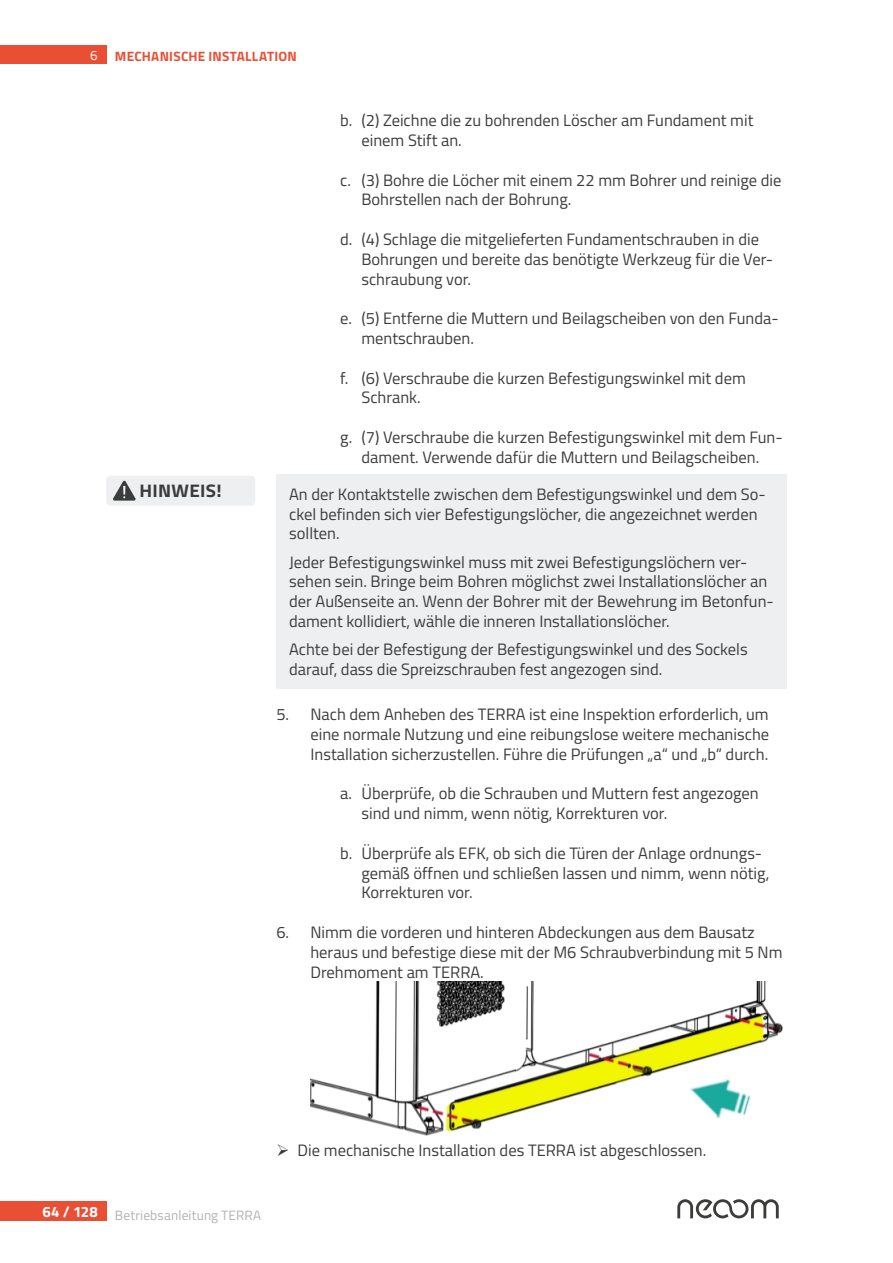
<style>
.page{position:relative;width:893px;height:1263px;background:#fff}
.page>*{position:absolute;margin:0;border:0;box-sizing:border-box;transform-origin:0 0}
.t1{font:700 18.15px "Titillium";letter-spacing:.015em;color:#3b3c3c;scale:1.04 1}
.t2{font:16.5px/19.8px "Titillium";color:#3c3c3b}
.t3{font:13.5px "Titillium";letter-spacing:.015em;color:#b3b2b2}
.t4{font:700 13.5px "Titillium";color:#e94f35}
.t5{font:13.5px "Titillium";color:#fff}
</style>
<div class="page">
<div style="left:0;top:1202px;width:106px;height:19px;background:#e94f35"></div>
<div style="left:0;top:46px;width:106px;height:18px;background:#e94f35"></div>
<svg style="left:677px;top:1199px;width:102px;height:19px"></svg>
<div style="left:276px;top:475px;width:511px;height:214px;background:#eeeff1"></div>
<div style="left:106px;top:476px;width:149px;height:30px;background:#eeeff1;border-radius:4px"></div>
<svg style="left:113px;top:480px;width:23px;height:21px"></svg>
<img style="left:310px;top:982px;width:473px;height:154px">
<p class="t5" style="left:90px;top:45px;width:9px">6</p>
<p class="t4" style="left:115px;top:46px;width:21px">MECHANISCHE</p>
<p class="t4" style="left:208px;top:46px;width:13px">INSTALLATI</p>
<p class="t4" style="left:279px;top:46px;width:18px">ON</p>
<p class="t1" style="left:139px;top:477px;width:81px">HINWEIS!</p>
<p class="t2" style="left:361px;top:110px;width:394px;text-indent:-21px">b. (2) Zeichne die zu bohrenden Löscher am Fundament mit einem Stift an.</p>
<p class="t2" style="left:361px;top:169px;width:422px;text-indent:-21px">c. (3) Bohre die Löcher mit einem 22 mm Bohrer und reinige die<br>Bohrstellen nach der Bohrung.</p>
<p class="t2" style="left:361px;top:228px;width:413px;text-indent:-21px">d. (4) Schlage die mitgelieferten Fundamentschrauben in die<br>Bohrungen und bereite das benötigte Werkzeug für die Ver&shy;schraubung vor.</p>
<p class="t2" style="left:361px;top:308px;width:419px;text-indent:-21px">e. (5) Entferne die Muttern und Beilagscheiben von den Funda&shy;mentschrauben.</p>
<p class="t2" style="left:361px;top:367px;width:386px;text-indent:-21px">f. (6) Verschraube die kurzen Befestigungswinkel mit dem<br>Schrank.</p>
<p class="t2" style="left:340px;top:426px;width:444px;text-align:center">g. (7) Verschraube die kurzen Befestigungswinkel mit dem Fun&shy;dament. Verwende dafür die Muttern und Beilagscheiben.</p>
<p class="t2" style="left:289px;top:483px;width:478px">An der Kontaktstelle zwischen dem Befestigungswinkel und dem So&shy;ckel befinden sich vier Befestigungslöcher, die angezeichnet werden sollten.</p>
<p class="t2" style="left:289px;top:551px;width:486px">Jeder Befestigungswinkel muss mit zwei Befestigungslöchern ver&shy;sehen sein. Bringe beim Bohren möglichst zwei Installationslöcher an der Außenseite an. Wenn der Bohrer mit der Bewehrung im Betonfun&shy;dament kollidiert, wähle die inneren Installationslöcher.</p>
<p class="t2" style="left:289px;top:639px;width:460px">Achte bei der Befestigung der Befestigungswinkel und des Sockels darauf, dass die Spreizschrauben fest angezogen sind.</p>
<p class="t2" style="left:310px;top:704px;width:460px;text-align:justify;text-indent:-34px">5. Nach dem Anheben des TERRA ist eine Inspektion erforderlich, um eine normale Nutzung und eine reibungslose weitere mechanische Installation sicherzustellen. Führe die Prüfungen „a“ und „b“ durch.</p>
<p class="t2" style="left:361px;top:783px;width:399px;text-indent:-21px">a. Überprüfe, ob die Schrauben und Muttern fest angezogen sind und nimm, wenn nötig, Korrekturen vor.</p>
<p class="t2" style="left:361px;top:842px;width:409px;text-indent:-21px">b. Überprüfe als EFK, ob sich die Türen der Anlage ordnungs&shy;gemäß öffnen und schließen lassen und nimm, wenn nötig,<br>Korrekturen vor.</p>
<p class="t2" style="left:310px;top:921px;width:474px;text-indent:-34px">6. Nimm die vorderen und hinteren Abdeckungen aus dem Bausatz heraus und befestige diese mit der M6 Schraubverbindung mit 5 Nm<br>Drehmoment am TERRA.</p>
<p class="t2" style="left:298px;top:1139px;width:410px">Die mechanische Installation des TERRA ist abgeschlossen.</p>
<p class="t3" style="left:43px;top:1206px;width:220px"><sup>64</sup> <sup>/</sup> <sup>128</sup> Betriebsanleitung TERRA</p>
</div>
